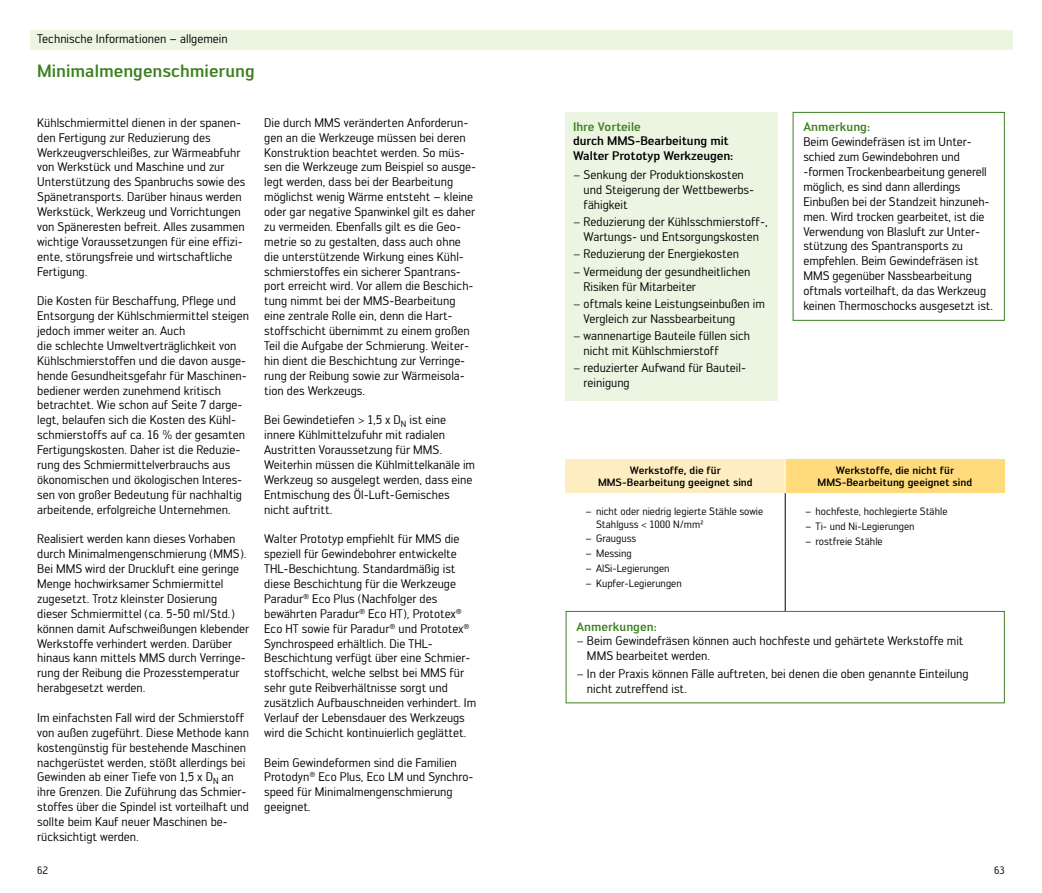
<style>
.page{position:relative;width:1042px;height:893px;background:#fff}
.page>*{position:absolute;margin:0;border:0;box-sizing:border-box;transform-origin:0 0}
.Headline{font:500 17.5px "Walter PRO";color:#3d8020}
.Indent-dash-list_7on{font:12.25px/14.9px "Walter PRO";color:#000}
.t1{font:500 12.25px/14.9px "Walter PRO";letter-spacing:-.01em;color:#000}
.t2{font:500 12.25px "Walter PRO";color:#3d8020}
.t3{font:10.5px/12.2px "Walter PRO";color:#000}
.t4{font:500 10.5px/12.2px "Walter PRO";color:#000;text-align:center}
.s1{color:#3d8020}
</style>
<div class="page">
<div style="left:30px;top:30px;width:982px;height:20px;background:#ecf4e2"></div>
<div style="left:566px;top:112px;width:212px;height:289px;background:#ecf4e2"></div>
<div style="left:566px;top:459px;width:219px;height:34px;background:#ffedc2"></div>
<div style="left:785px;top:459px;width:220px;height:34px;background:#ffdb7b"></div>
<hr style="left:785px;top:459px;width:1px;height:34px;background:#fff">
<hr style="left:785px;top:493px;width:1px;height:118px;background:#000">
<div style="left:566px;top:611px;width:439px;height:92px;border:1px solid #3d8020"></div>
<div style="left:792px;top:112px;width:213px;height:209px;border:1px solid #3d8020"></div>
<p class="Indent-dash-list_7on" style="left:37px;top:31px;width:192px">Technische Informationen – allgemein</p>
<p class="Headline" style="left:37px;top:60px;width:219px">Minimalmengenschmierung</p>
<p class="Indent-dash-list_7on" style="left:37px;top:115px;width:210px">Kühlschmiermittel dienen in der spanen&shy;den Fertigung zur Reduzierung des Werkzeugverschleißes, zur Wärmeabfuhr von Werkstück und Maschine und zur Unterstützung des Spanbruchs sowie des Spänetransports. Darüber hinaus werden Werkstück, Werkzeug und Vorrichtungen von Späneresten befreit. Alles zusammen wichtige Voraussetzungen für eine effizi&shy;ente, störungsfreie und wirtschaftliche Fertigung.</p>
<p class="Indent-dash-list_7on" style="left:37px;top:293px;width:213px">Die Kosten für Beschaffung, Pflege und Entsorgung der Kühlschmiermittel steigen jedoch immer weiter an. Auch<br>die schlechte Umweltverträglichkeit von Kühlschmierstoffen und die davon ausge&shy;hende Gesundheitsgefahr für Maschinen&shy;bediener werden zunehmend kritisch betrachtet. Wie schon auf Seite 7 darge&shy;legt, belaufen sich die Kosten des Kühl&shy;schmierstoffs auf ca. 16 % der gesamten Fertigungskosten. Daher ist die Reduzie&shy;rung des Schmiermittelverbrauchs aus ökonomischen und ökologischen Interes&shy;sen von großer Bedeutung für nachhaltig arbeitende, erfolgreiche Unternehmen.</p>
<p class="Indent-dash-list_7on" style="left:37px;top:531px;width:214px">Realisiert werden kann dieses Vorhaben durch Minimalmengenschmierung (MMS).<br>Bei MMS wird der Druckluft eine geringe Menge hochwirksamer Schmiermittel zugesetzt. Trotz kleinster Dosierung dieser Schmiermittel (ca. 5-50 ml/Std.) können damit Aufschweißungen klebender Werkstoffe verhindert werden. Darüber hinaus kann mittels MMS durch Verringe&shy;rung der Reibung die Prozesstemperatur herabgesetzt werden.</p>
<p class="Indent-dash-list_7on" style="left:37px;top:710px;width:213px">Im einfachsten Fall wird der Schmierstoff von außen zugeführt. Diese Methode kann kostengünstig für bestehende Maschinen nachgerüstet werden, stößt allerdings bei Gewinden ab einer Tiefe von 1,5 x D<sub>N</sub> an ihre Grenzen. Die Zuführung das Schmier&shy;stoffes über die Spindel ist vorteilhaft und sollte beim Kauf neuer Maschinen be&shy;rücksichtigt werden.</p>
<p class="Indent-dash-list_7on" style="left:264px;top:115px;width:214px">Die durch MMS veränderten Anforderun&shy;gen an die Werkzeuge müssen bei deren Konstruktion beachtet werden. So müs&shy;sen die Werkzeuge zum Beispiel so ausge&shy;legt werden, dass bei der Bearbeitung möglichst wenig Wärme entsteht – kleine oder gar negative Spanwinkel gilt es daher zu vermeiden. Ebenfalls gilt es die Geo&shy;metrie so zu gestalten, dass auch ohne die unterstützende Wirkung eines Kühl&shy;schmierstoffes ein sicherer Spantrans&shy;port erreicht wird. Vor allem die Beschich&shy;tung nimmt bei der MMS-Bearbeitung eine zentrale Rolle ein, denn die Hart&shy;stoffschicht übernimmt zu einem großen Teil die Aufgabe der Schmierung. Weiter&shy;hin dient die Beschichtung zur Verringe&shy;rung der Reibung sowie zur Wärmeisola&shy;tion des Werkzeugs.</p>
<p class="Indent-dash-list_7on" style="left:264px;top:412px;width:212px">Bei Gewindetiefen &gt; 1,5 x D<sub>N</sub> ist eine innere Kühlmittelzufuhr mit radialen Austritten Voraussetzung für MMS.<br>Weiterhin müssen die Kühlmittelkanäle im Werkzeug so ausgelegt werden, dass eine Entmischung des Öl-Luft-Gemisches nicht auftritt.</p>
<p class="Indent-dash-list_7on" style="left:264px;top:531px;width:214px">Walter Prototyp empfiehlt für MMS die speziell für Gewindebohrer entwickelte THL-Beschichtung. Standardmäßig ist diese Beschichtung für die Werkzeuge Paradur<sup>®</sup> Eco Plus (Nachfolger des bewährten Paradur<sup>®</sup> Eco HT), Prototex<sup>® </sup>Eco HT sowie für Paradur<sup>®</sup> und Prototex<sup>® </sup>Synchrospeed erhältlich. Die THL-Beschichtung verfügt über eine Schmier&shy;stoffschicht, welche selbst bei MMS für sehr gute Reibverhältnisse sorgt und zusätzlich Aufbauschneiden verhindert. Im Verlauf der Lebensdauer des Werkzeugs wird die Schicht kontinuierlich geglättet.</p>
<p class="Indent-dash-list_7on" style="left:264px;top:754px;width:211px">Beim Gewindeformen sind die Familien<br>Protodyn<sup>®</sup> Eco Plus, Eco LM und Synchro&shy;speed für Minimalmengenschmierung geeignet.</p>
<p class="t1" style="left:573px;top:119px;width:162px"><span class="s1">Ihre Vorteile<br></span>durch MMS-Bearbeitung mit<br>Walter Prototyp Werkzeugen:</p>
<p class="Indent-dash-list_7on" style="left:583px;top:167px;width:170px;text-indent:-11px">− Senkung der Produktionskosten und Steigerung der Wettbewerbs&shy;fähigkeit</p>
<p class="Indent-dash-list_7on" style="left:573px;top:214px;width:196px;text-align:center">− Reduzierung der Kühlsschmierstoff-,<br>Wartungs- und Entsorgungskosten</p>
<p class="Indent-dash-list_7on" style="left:573px;top:246px;width:167px">− Reduzierung der Energiekosten</p>
<p class="Indent-dash-list_7on" style="left:583px;top:264px;width:168px;text-indent:-11px">− Vermeidung der gesundheitlichen<br>Risiken für Mitarbeiter</p>
<p class="Indent-dash-list_7on" style="left:583px;top:296px;width:183px;text-indent:-11px">− oftmals keine Leistungseinbußen im<br>Vergleich zur Nassbearbeitung</p>
<p class="Indent-dash-list_7on" style="left:583px;top:328px;width:168px;text-indent:-11px">− wannenartige Bauteile füllen sich nicht mit Kühlschmierstoff</p>
<p class="Indent-dash-list_7on" style="left:583px;top:360px;width:162px;text-indent:-11px">− reduzierter Aufwand für Bauteil&shy;reinigung</p>
<p class="t2" style="left:803px;top:119px;width:68px">Anmerkung:</p>
<p class="Indent-dash-list_7on" style="left:803px;top:134px;width:191px">Beim Gewindefräsen ist im Unter&shy;schied zum Gewindebohren und -formen Trockenbearbeitung generell möglich, es sind dann allerdings Einbußen bei der Standzeit hinzuneh&shy;men. Wird trocken gearbeitet, ist die Verwendung von Blasluft zur Unter&shy;stützung des Spantransports zu empfehlen. Beim Gewindefräsen ist MMS gegenüber Nassbearbeitung oftmals vorteilhaft, da das Werkzeug keinen Thermoschocks ausgesetzt ist.</p>
<p class="t4" style="left:598px;top:464px;width:156px">Werkstoffe, die für<br>MMS-Bearbeitung geeignet sind</p>
<p class="t4" style="left:817px;top:464px;width:156px">Werkstoffe, die nicht für<br>MMS-Bearbeitung geeignet sind</p>
<p class="t3" style="left:596px;top:505px;width:169px;text-indent:-11px">– nicht oder niedrig legierte Stähle sowie<br>Stahlguss &lt; 1000 N/mm²</p>
<p class="t3" style="left:585px;top:532px;width:52px">– Grauguss</p>
<p class="t3" style="left:585px;top:547px;width:48px">– Messing</p>
<p class="t3" style="left:585px;top:562px;width:86px">– AlSi-Legierungen</p>
<p class="t3" style="left:585px;top:577px;width:98px">– Kupfer-Legierungen</p>
<p class="t3" style="left:805px;top:505px;width:144px">– hochfeste, hochlegierte Stähle</p>
<p class="t3" style="left:805px;top:520px;width:111px">– Ti- und Ni-Legierungen</p>
<p class="t3" style="left:805px;top:535px;width:79px">– rostfreie Stähle</p>
<p class="t2" style="left:576px;top:618px;width:82px">Anmerkungen:</p>
<p class="Indent-dash-list_7on" style="left:587px;top:633px;width:378px;text-indent:-11px">− Beim Gewindefräsen können auch hochfeste und gehärtete Werkstoffe mit<br>MMS bearbeitet werden.</p>
<p class="Indent-dash-list_7on" style="left:587px;top:666px;width:383px;text-indent:-11px">− In der Praxis können Fälle auftreten, bei denen die oben genannte Einteilung nicht zutreffend ist.</p>
<p class="t3" style="left:37px;top:864px;width:12px">62</p>
<p class="t3" style="left:994px;top:864px;width:12px">63</p>
</div>
